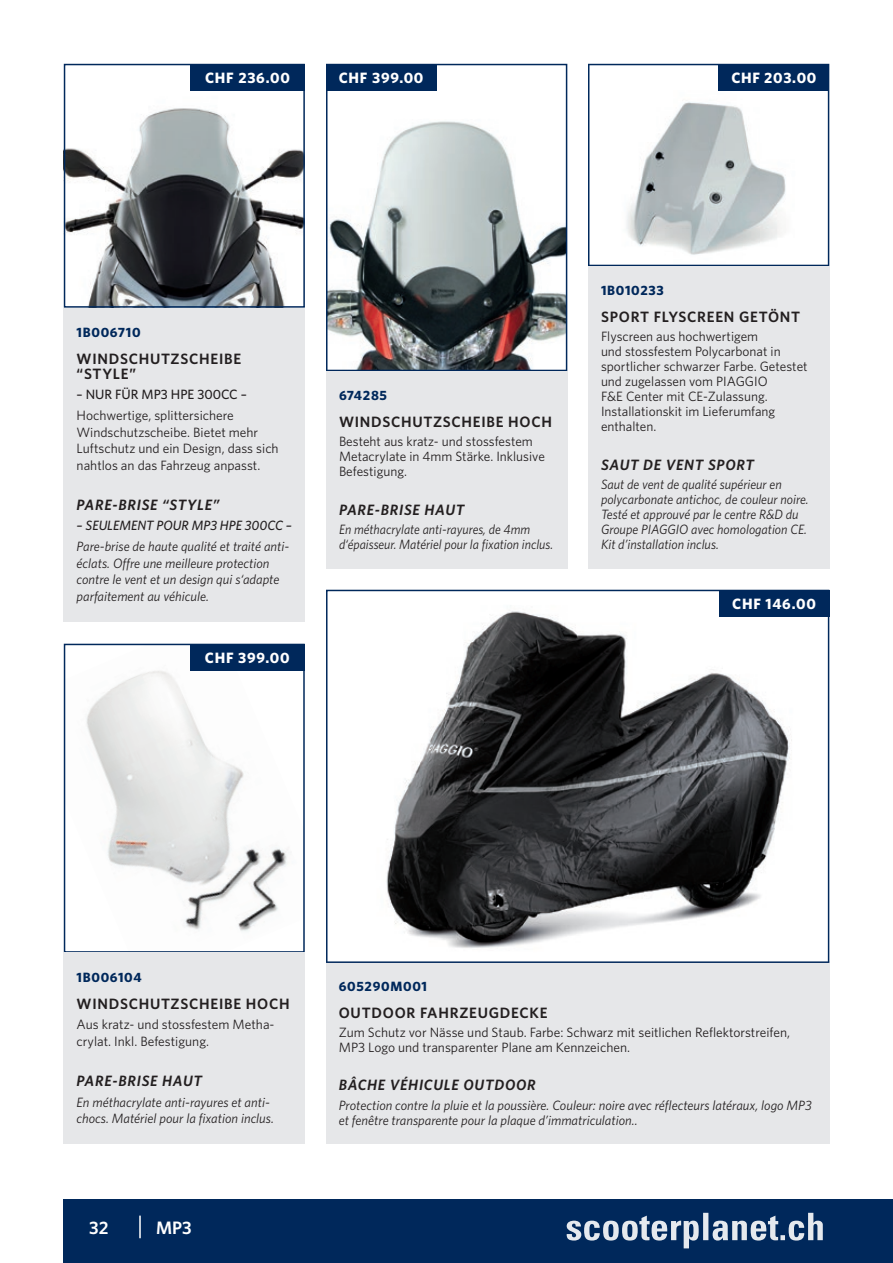
<style>
.page{position:relative;width:893px;height:1263px;background:#fff}
.page>*{position:absolute;margin:0;border:0;box-sizing:border-box;transform-origin:0 0}
.t1{font:600 18px "Whitney";color:#fff}
.t2{font:600 15px/15px "Whitney";letter-spacing:.05em;color:#231f20}
.t3{font:italic 600 15px "Whitney";letter-spacing:.05em;color:#231f20}
.t4{font:700 15px "Whitney";letter-spacing:.05em;color:#fff}
.t5{font:13.5px/15px "Whitney";color:#231f20}
.t6{font:italic 13.5px/15px "Whitney";color:#231f20}
.t7{font:italic 13.5px/15px "Whitney";color:#231f20;scale:.95 1}
.t8{font:700 13.5px "Whitney";letter-spacing:.05em;color:#00285b}
.t9{font:italic 500 13.5px "Whitney";color:#231f20}
.t10{font:500 13.5px "Whitney";color:#231f20}
</style>
<div class="page">
<div style="left:326px;top:962px;width:503px;height:182px;background:#e6e7e9"></div>
<div style="left:64px;top:1199px;width:829px;height:64px;background:#00285b"></div>
<hr style="left:139px;top:1215px;width:2px;height:23px;background:#fff">
<svg style="left:326px;top:590px;width:503px;height:373px"></svg>
<svg style="left:64px;top:64px;width:241px;height:244px"></svg>
<svg style="left:64px;top:644px;width:241px;height:309px"></svg>
<div style="left:190px;top:64px;width:115px;height:27px;background:#00285b"></div>
<div style="left:719px;top:590px;width:110px;height:26px;background:#00285b"></div>
<div style="left:64px;top:308px;width:241px;height:313px;background:#e6e7e9"></div>
<div style="left:64px;top:953px;width:241px;height:191px;background:#e6e7e9"></div>
<svg style="left:326px;top:64px;width:241px;height:307px"></svg>
<svg style="left:588px;top:64px;width:241px;height:202px"></svg>
<div style="left:326px;top:64px;width:111px;height:27px;background:#00285b"></div>
<div style="left:719px;top:64px;width:110px;height:27px;background:#00285b"></div>
<div style="left:326px;top:371px;width:241px;height:197px;background:#e6e7e9"></div>
<div style="left:588px;top:266px;width:241px;height:302px;background:#e6e7e9"></div>
<div style="left:190px;top:644px;width:115px;height:26px;background:#00285b"></div>
<img style="left:566px;top:1212px;width:257px;height:37px">
<p class="t4" style="left:205px;top:68px;width:86px">CHF 236.00</p>
<p class="t4" style="left:339px;top:68px;width:86px">CHF 399.00</p>
<p class="t4" style="left:731px;top:68px;width:87px">CHF 203.00</p>
<p class="t8" style="left:77px;top:323px;width:66px">1B006710</p>
<p class="t2" style="left:77px;top:351px;width:166px">WINDSCHUTZSCHEIBE “STYLE”</p>
<p class="t10" style="left:77px;top:386px;width:172px">– NUR FÜR MP3 HPE 300CC –</p>
<p class="t5" style="left:77px;top:407px;width:204px;line-height:16.5px">Hochwertige, splittersichere Windschutzscheibe. Bietet mehr Luftschutz und ein Design, dass sich nahtlos an das Fahrzeug anpasst.</p>
<p class="t3" style="left:77px;top:494px;width:144px">PARE-BRISE “STYLE”</p>
<p class="t9" style="left:77px;top:517px;width:217px">– SEULEMENT POUR MP3 HPE 300CC –</p>
<p class="t6" style="left:77px;top:538px;width:214px;line-height:16.5px">Pare-brise de haute qualité et traité anti&shy;éclats. Offre une meilleure protection contre le vent et un design qui s‘adapte parfaitement au véhicule.</p>
<p class="t4" style="left:205px;top:648px;width:86px">CHF 399.00</p>
<p class="t8" style="left:339px;top:386px;width:50px">674285</p>
<p class="t2" style="left:339px;top:414px;width:215px">WINDSCHUTZSCHEIBE HOCH</p>
<p class="t5" style="left:339px;top:434px;width:207px">Besteht aus kratz- und stossfestem<br>Metacrylate in 4mm Stärke. Inklusive<br>Befestigung.</p>
<p class="t3" style="left:339px;top:500px;width:127px">PARE-BRISE HAUT</p>
<p class="t7" style="left:339px;top:522px;width:227px">En méthacrylate anti-rayures, de 4mm d‘épaisseur. Matériel pour la fixation inclus.</p>
<p class="t8" style="left:601px;top:281px;width:64px">1B010233</p>
<p class="t2" style="left:601px;top:309px;width:201px">SPORT FLYSCREEN GETÖNT</p>
<p class="t5" style="left:601px;top:329px;width:208px">Flyscreen aus hochwertigem<br>und stossfestem Polycarbonat in sportlicher schwarzer Farbe. Getestet und zugelassen vom PIAGGIO<br>F&amp;E Center mit CE-Zulassung.<br>Installationskit im Lieferumfang enthalten.</p>
<p class="t3" style="left:601px;top:455px;width:155px">SAUT DE VENT SPORT</p>
<p class="t6" style="left:601px;top:477px;width:209px">Saut de vent de qualité supérieur en polycarbonate antichoc, de couleur noire.<br>Testé et approuvé par le centre R&amp;D du Groupe PIAGGIO avec homologation CE.<br>Kit d’installation inclus.</p>
<p class="t4" style="left:732px;top:594px;width:85px">CHF 146.00</p>
<p class="t8" style="left:77px;top:968px;width:67px">1B006104</p>
<p class="t2" style="left:77px;top:996px;width:215px">WINDSCHUTZSCHEIBE HOCH</p>
<p class="t5" style="left:77px;top:1016px;width:199px;line-height:16.5px">Aus kratz- und stossfestem Metha&shy;crylat. Inkl. Befestigung.</p>
<p class="t3" style="left:77px;top:1071px;width:127px">PARE-BRISE HAUT</p>
<p class="t6" style="left:77px;top:1093px;width:199px;line-height:16.5px">En méthacrylate anti-rayures et anti&shy;chocs. Matériel pour la fixation inclus.</p>
<h1 class="t1" style="left:89px;top:1216px;width:21px">32</h1>
<h1 class="t1" style="left:156px;top:1216px;width:37px">MP3</h1>
<p class="t8" style="left:339px;top:977px;width:90px">605290M001</p>
<p class="t2" style="left:339px;top:1005px;width:210px">OUTDOOR FAHRZEUGDECKE</p>
<p class="t5" style="left:339px;top:1024px;width:453px">Zum Schutz vor Nässe und Staub. Farbe: Schwarz mit seitlichen Reflektorstreifen,<br>MP3 Logo und transparenter Plane am Kennzeichen.</p>
<p class="t3" style="left:339px;top:1075px;width:199px">BÂCHE VÉHICULE OUTDOOR</p>
<p class="t6" style="left:339px;top:1097px;width:474px">Protection contre la pluie et la poussière. Couleur: noire avec réflecteurs latéraux, logo MP3 et fenêtre transparente pour la plaque d’immatriculation..</p>
</div>
